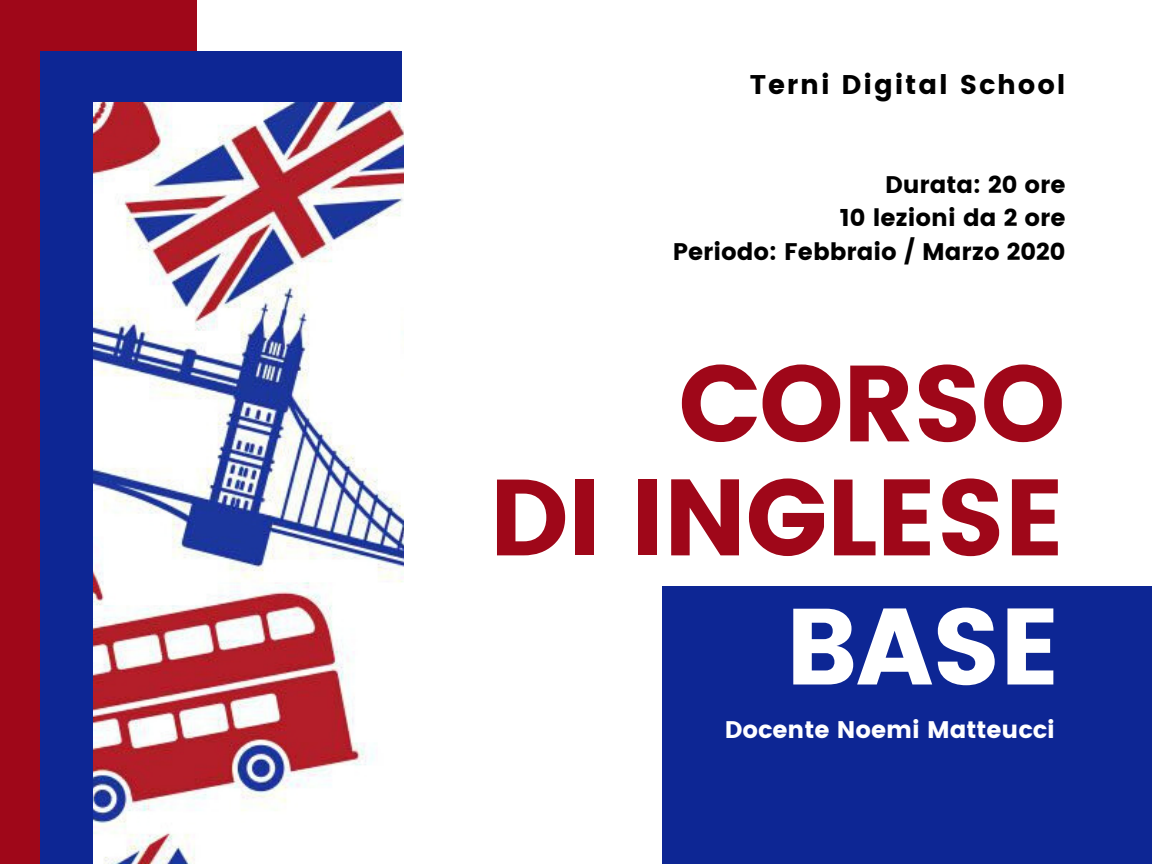
<style>
.page{position:relative;width:1152px;height:864px;background:#fff}
.page>*{position:absolute;margin:0;border:0;box-sizing:border-box;transform-origin:0 0}
.t1{font:108px/114px "Poppins";letter-spacing:-.015em;color:#9f0719;text-align:right}
.t2{font:108px "Poppins";color:#fff}
.t3{font:27px "Poppins";letter-spacing:.07em;color:#000}
.t4{font:24px/33.2px "Poppins";color:#000;text-align:right}
.t5{font:24px "Poppins";color:#fff}
</style>
<div class="page">
<div style="left:0;top:0;width:196px;height:864px;background:#9f0719"></div>
<div style="left:41px;top:51px;width:361px;height:813px;background:#0d2694"></div>
<img style="left:94px;top:102px;width:309px;height:762px">
<div style="left:663px;top:587px;width:489px;height:277px;background:#0d2694"></div>
<p class="t3" style="left:750px;top:69px;width:317px">Terni Digital School</p>
<p class="t4" style="left:673px;top:169px;width:394px">Durata: 20 ore<br>10 lezioni da 2 ore<br>Periodo: Febbraio / Marzo 2020</p>
<h1 class="t1" style="left:489px;top:347px;width:578px">CORSO<br>DI INGLESE</h1>
<h1 class="t2" style="left:785px;top:584px;width:277px">BASE</h1>
<p class="t5" style="left:725px;top:716px;width:332px">Docente Noemi Matteucci</p>
</div>
